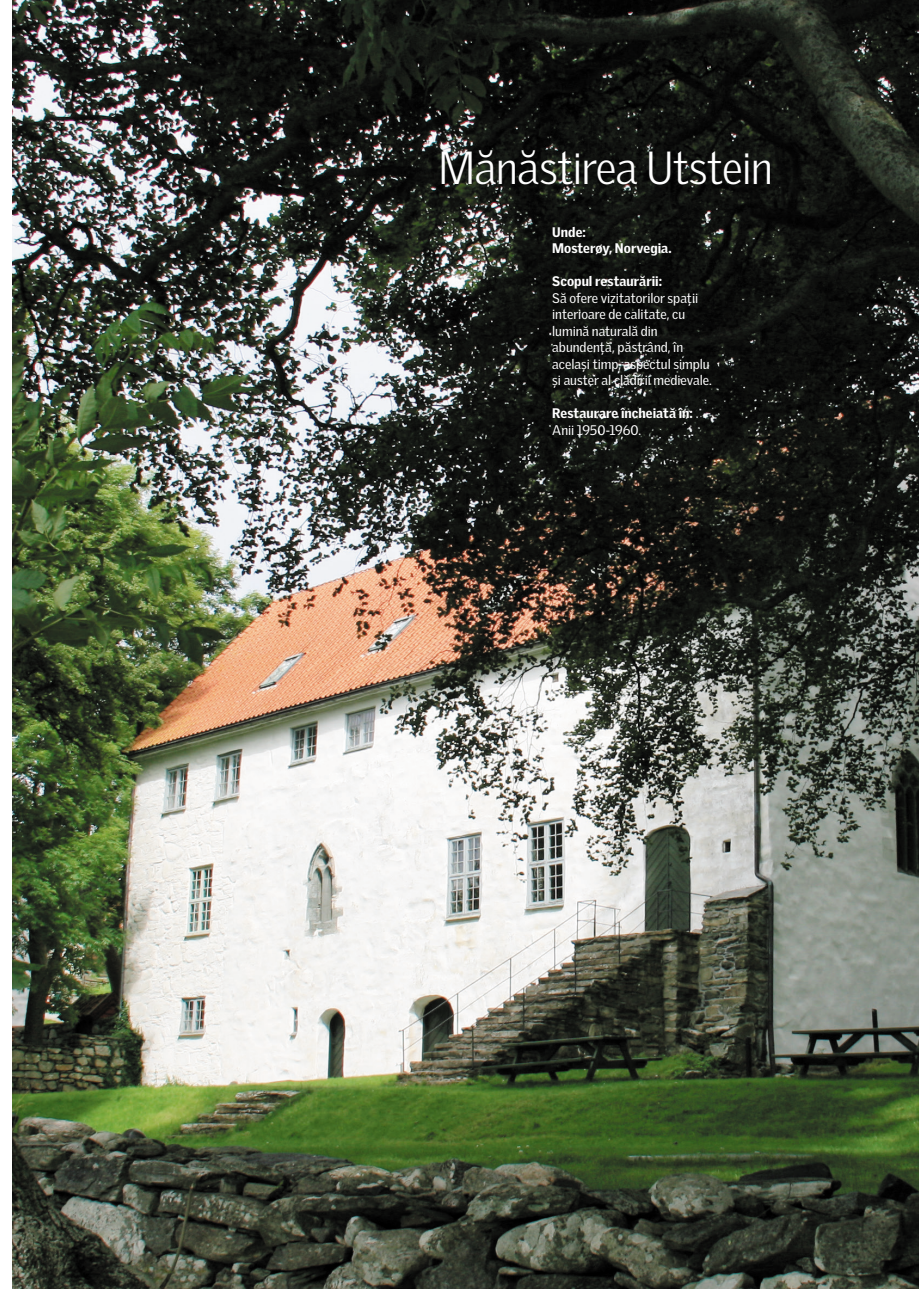
<style>
.page{position:relative;width:919px;height:1289px;background:#fff}
.page>*{position:absolute;margin:0;border:0;box-sizing:border-box;transform-origin:0 0}
.VDS_head_2{font:300 45px "Velux Gothic";letter-spacing:-.015em;color:#fff}
.VDS_body{font:13.5px/16.5px "Velux Gothic";letter-spacing:-.005em;color:#fff}
.VDS_body-2{font:900 13.5px/16.5px "Velux Gothic";color:#fff}
.s1{font-weight:900}
.s2{font-weight:400}
</style>
<div class="page">
<img style="left:13px;top:0;width:905px;height:1288px">
<p class="VDS_head_2" style="left:438px;top:141px;width:336px">Mănăstirea Utstein</p>
<p class="VDS_body-2" style="left:552px;top:223px;width:35px">Unde:</p>
<p class="VDS_body-2" style="left:552px;top:240px;width:121px">Mosterøy, Norvegia.</p>
<p class="VDS_body" style="left:552px;top:273px;width:161px"><span class="s1">Scopul restaurării:<br></span>Să ofere vizitatorilor spații interioare de calitate, cu lumină naturală din abundență, păstrând, în același timp, aspectul simplu și auster al clădirii medievale.</p>
<p class="VDS_body-2" style="left:552px;top:405px;width:142px">Restaurare încheiată în:<br><span class="s2">Anii 1950-1960.</span></p>
</div>
